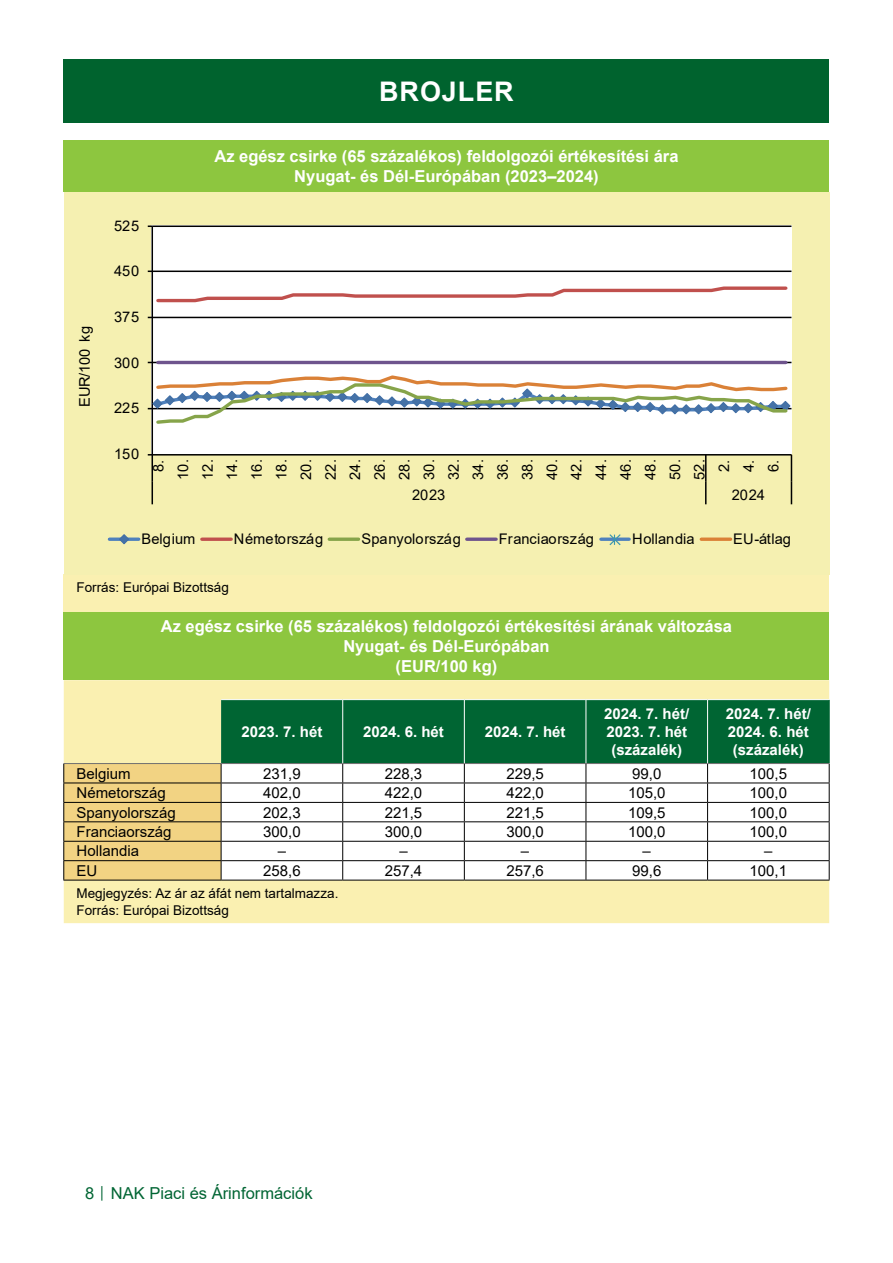
<style>
.page{position:relative;width:893px;height:1263px;background:#fff}
.page>*{position:absolute;margin:0;border:0;box-sizing:border-box;transform-origin:0 0}
.Cím_01_tartalomjegyzeken_kivul{font:700 27px "Arial";letter-spacing:.035em;color:#fff}
.Tablazat_cime{font:700 16.5px/19.8px "Arial";color:#fff;text-align:center}
.t1{font:16.5px "Arial";color:#006533}
.Tablazat_kozep_ertek{font:15px "Arial";color:#000}
.Tablazat_fejlece_kozep{font:700 15px/18px "Arial";color:#fff;text-align:center}
.Tablazat_bal_kategoria{font:15px "Arial";color:#000}
.t2{font:14.7px/24.6px "Arial";letter-spacing:-.02em;color:#000;text-align:center}
.t3{font:14.7px "Arial";letter-spacing:.01em;color:#000}
.t4{font:14.7px "Arial";letter-spacing:.015em;color:#000}
.t5{font:14.7px "Arial";letter-spacing:.005em;color:#000}
.t6{font:14.7px "Arial";letter-spacing:.025em;color:#000}
.Tablazat_forrasa{font:13.5px/16.2px "Arial";color:#000}
.s1{font-size:12px}
</style>
<div class="page">
<div style="left:64px;top:60px;width:765px;height:63px;background:#00632e"></div>
<div style="left:64px;top:611px;width:765px;height:69px;background:#8dc63f"></div>
<div style="left:64px;top:680px;width:765px;height:243px;background:#faf0b1"></div>
<hr style="left:221px;top:699px;width:122px;height:1px;background:#fff">
<hr style="left:343px;top:699px;width:121px;height:1px;background:#fff">
<hr style="left:464px;top:699px;width:122px;height:1px;background:#fff">
<hr style="left:586px;top:699px;width:122px;height:1px;background:#fff">
<hr style="left:708px;top:699px;width:122px;height:1px;background:#fff">
<hr style="left:63px;top:880px;width:158px;height:1px;background:#000">
<hr style="left:221px;top:880px;width:122px;height:1px;background:#000">
<hr style="left:343px;top:880px;width:121px;height:1px;background:#000">
<hr style="left:464px;top:880px;width:122px;height:1px;background:#000">
<hr style="left:586px;top:880px;width:122px;height:1px;background:#000">
<hr style="left:708px;top:880px;width:122px;height:1px;background:#000">
<svg style="left:63px;top:700px;width:767px;height:180px"></svg>
<div style="left:64px;top:140px;width:765px;height:51px;background:#8dc63f"></div>
<div style="left:64px;top:574px;width:765px;height:37px;background:#faf0b1"></div>
<div style="left:64px;top:192px;width:765px;height:382px;background:#f5f0b1"></div>
<div style="left:152px;top:226px;width:640px;height:228px;background:#fff"></div>
<hr style="left:152px;top:362px;width:639px;height:1px;background:#000">
<hr style="left:152px;top:317px;width:639px;height:1px;background:#000">
<hr style="left:152px;top:271px;width:639px;height:1px;background:#000">
<hr style="left:152px;top:225px;width:639px;height:2px;background:#000">
<hr style="left:152px;top:226px;width:1px;height:229px;background:#000">
<hr style="left:152px;top:454px;width:639px;height:1px;background:#000">
<svg style="left:148px;top:454px;width:5px;height:50px"></svg>
<svg style="left:705px;top:455px;width:1px;height:49px"></svg>
<svg style="left:791px;top:455px;width:1px;height:49px"></svg>
<svg style="left:156px;top:286px;width:632px;height:17px"></svg>
<hr style="left:158px;top:361px;width:628px;height:3px;background:#6e548d">
<svg style="left:148px;top:374px;width:643px;height:52px"></svg>
<svg style="left:109px;top:537px;width:30px;height:4px"></svg>
<svg style="left:118px;top:534px;width:12px;height:11px"></svg>
<svg style="left:202px;top:537px;width:29px;height:4px"></svg>
<svg style="left:329px;top:537px;width:30px;height:4px"></svg>
<svg style="left:467px;top:537px;width:29px;height:4px"></svg>
<svg style="left:601px;top:537px;width:28px;height:4px"></svg>
<svg style="left:608px;top:534px;width:14px;height:12px"></svg>
<svg style="left:701px;top:537px;width:30px;height:4px"></svg>
<p class="Cím_01_tartalomjegyzeken_kivul" style="left:379px;top:73px;width:136px">BROJLER</p>
<p class="t2" style="left:72px;top:407px;width:83px;rotate:-90deg">EUR/100 kg</p>
<p class="t2" style="left:114px;top:213px;width:27px">525</p>
<p class="t2" style="left:114px;top:259px;width:27px">450</p>
<p class="t2" style="left:114px;top:304px;width:27px">375</p>
<p class="t2" style="left:114px;top:350px;width:27px">300</p>
<p class="t2" style="left:114px;top:396px;width:27px">225</p>
<p class="t2" style="left:114px;top:441px;width:27px">150</p>
<p class="Tablazat_cime" style="left:214px;top:146px;width:466px">Az egész csirke (65 százalékos) feldolgozói értékesítési ára<br>Nyugat- és Dél-Európában (2023–2024)</p>
<p class="t2" style="left:146px;top:480px;width:22px;rotate:-90deg">8.<br>10.<br>12.<br>14.<br>16.<br>18.<br>20.<br>22.<br>24.<br>26.<br>28.<br>30.<br>32.<br>34.<br>36.<br>38.<br>40.<br>42.<br>44.<br>46.<br>48.<br>50.<br>52.<br>2.<br>4.<br>6.</p>
<p class="t2" style="left:412px;top:482px;width:34px">2023</p>
<p class="t2" style="left:732px;top:482px;width:34px">2024</p>
<p class="t3" style="left:141px;top:529px;width:55px">Belgium</p>
<p class="t6" style="left:234px;top:529px;width:91px">Németország</p>
<p class="t4" style="left:361px;top:529px;width:101px">Spanyolország</p>
<p class="t5" style="left:499px;top:529px;width:96px">Franciaország</p>
<p class="t3" style="left:632px;top:529px;width:64px">Hollandia</p>
<p class="t2" style="left:733px;top:526px;width:59px">EU-átlag</p>
<p class="Tablazat_forrasa" style="left:77px;top:579px;width:154px">Forrás: Európai Bizottság</p>
<p class="Tablazat_cime" style="left:161px;top:616px;width:573px">Az egész csirke (65 százalékos) feldolgozói értékesítési árának változása<br>Nyugat- és Dél-Európában<br>(EUR/100 kg)</p>
<p class="Tablazat_fejlece_kozep" style="left:241px;top:723px;width:82px">2023. 7. hét</p>
<p class="Tablazat_fejlece_kozep" style="left:363px;top:723px;width:82px">2024. 6. hét</p>
<p class="Tablazat_fejlece_kozep" style="left:485px;top:723px;width:82px">2024. 7. hét</p>
<p class="Tablazat_fejlece_kozep" style="left:604px;top:705px;width:87px">2024. 7. hét/<br>2023. 7. hét (százalék)</p>
<p class="Tablazat_fejlece_kozep" style="left:726px;top:705px;width:87px">2024. 7. hét/<br>2024. 6. hét (százalék)</p>
<p class="Tablazat_bal_kategoria" style="left:77px;top:763px;width:56px">Belgium</p>
<p class="Tablazat_kozep_ertek" style="left:263px;top:763px;width:39px">231,9</p>
<p class="Tablazat_kozep_ertek" style="left:385px;top:763px;width:39px">228,3</p>
<p class="Tablazat_kozep_ertek" style="left:506px;top:763px;width:39px">229,5</p>
<p class="Tablazat_kozep_ertek" style="left:632px;top:763px;width:31px">99,0</p>
<p class="Tablazat_kozep_ertek" style="left:750px;top:763px;width:39px">100,5</p>
<p class="Tablazat_bal_kategoria" style="left:77px;top:782px;width:91px">Németország</p>
<p class="Tablazat_kozep_ertek" style="left:263px;top:782px;width:39px">402,0</p>
<p class="Tablazat_kozep_ertek" style="left:385px;top:782px;width:39px">422,0</p>
<p class="Tablazat_kozep_ertek" style="left:506px;top:782px;width:39px">422,0</p>
<p class="Tablazat_kozep_ertek" style="left:628px;top:782px;width:39px">105,0</p>
<p class="Tablazat_kozep_ertek" style="left:750px;top:782px;width:39px">100,0</p>
<p class="Tablazat_bal_kategoria" style="left:77px;top:802px;width:101px">Spanyolország</p>
<p class="Tablazat_kozep_ertek" style="left:263px;top:802px;width:39px">202,3</p>
<p class="Tablazat_kozep_ertek" style="left:385px;top:802px;width:39px">221,5</p>
<p class="Tablazat_kozep_ertek" style="left:506px;top:802px;width:39px">221,5</p>
<p class="Tablazat_kozep_ertek" style="left:628px;top:802px;width:39px">109,5</p>
<p class="Tablazat_kozep_ertek" style="left:750px;top:802px;width:39px">100,0</p>
<p class="Tablazat_bal_kategoria" style="left:77px;top:821px;width:97px">Franciaország</p>
<p class="Tablazat_kozep_ertek" style="left:263px;top:821px;width:39px">300,0</p>
<p class="Tablazat_kozep_ertek" style="left:385px;top:821px;width:39px">300,0</p>
<p class="Tablazat_kozep_ertek" style="left:506px;top:821px;width:39px">300,0</p>
<p class="Tablazat_kozep_ertek" style="left:628px;top:821px;width:39px">100,0</p>
<p class="Tablazat_kozep_ertek" style="left:750px;top:821px;width:39px">100,0</p>
<p class="Tablazat_bal_kategoria" style="left:77px;top:841px;width:64px">Hollandia</p>
<p class="Tablazat_kozep_ertek" style="left:278px;top:841px;width:10px">–</p>
<p class="Tablazat_kozep_ertek" style="left:399px;top:841px;width:10px">–</p>
<p class="Tablazat_kozep_ertek" style="left:521px;top:841px;width:10px">–</p>
<p class="Tablazat_kozep_ertek" style="left:643px;top:841px;width:10px">–</p>
<p class="Tablazat_kozep_ertek" style="left:764px;top:841px;width:10px">–</p>
<p class="Tablazat_bal_kategoria" style="left:77px;top:860px;width:22px">EU</p>
<p class="Tablazat_kozep_ertek" style="left:263px;top:860px;width:39px">258,6</p>
<p class="Tablazat_kozep_ertek" style="left:385px;top:860px;width:39px">257,4</p>
<p class="Tablazat_kozep_ertek" style="left:506px;top:860px;width:39px">257,6</p>
<p class="Tablazat_kozep_ertek" style="left:632px;top:860px;width:31px">99,6</p>
<p class="Tablazat_kozep_ertek" style="left:750px;top:860px;width:39px">100,1</p>
<p class="Tablazat_forrasa" style="left:77px;top:885px;width:263px">Megjegyzés: Az ár az áfát nem tartalmazza.<br>Forrás: Európai Bizottság</p>
<p class="t1" style="left:85px;top:1182px;width:229px">8 <span class="s1">│</span> NAK Piaci és Árinformációk</p>
</div>
